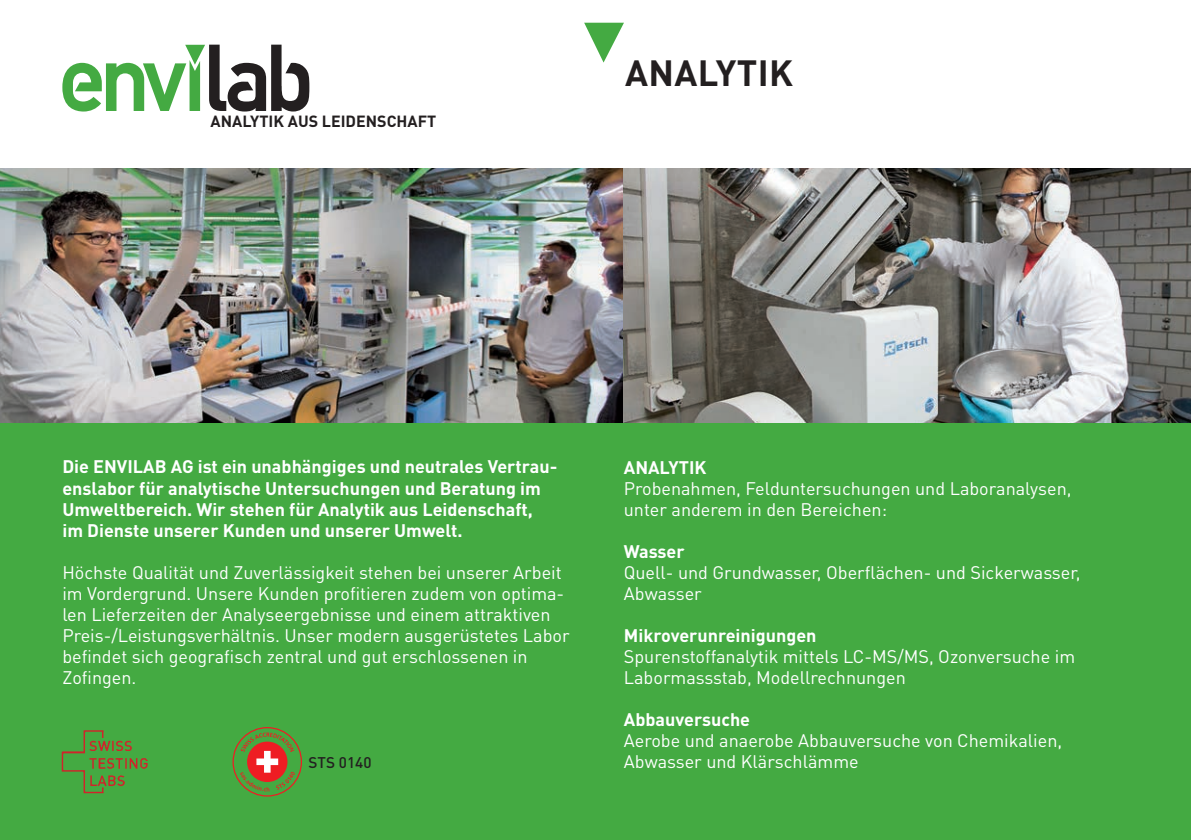
<style>
.page{position:relative;width:1191px;height:840px;background:#fff}
.page>*{position:absolute;margin:0;border:0;box-sizing:border-box;transform-origin:0 0}
.t1{font:700 36px "DINOT";letter-spacing:.01em;color:#231f20}
.t2{font:18px/21px "DINOT";color:#fff}
.t3{font:700 18px/21px "DINOT";color:#fff}
.t4{font:700 16px "DINOT";color:#231f20}
.t5{font:500 15.4px "DINOT";color:#231f20}
</style>
<div class="page">
<div style="left:0;top:170px;width:1191px;height:669px;background:#44aa42"></div>
<svg style="left:584px;top:23px;width:40px;height:40px"></svg>
<img style="left:61px;top:730px;width:87px;height:64px">
<svg style="left:232px;top:727px;width:70px;height:69px"></svg>
<svg style="left:62px;top:45px;width:247px;height:66px"></svg>
<img style="left:0;top:169px;width:1191px;height:253px">
<p class="t4" style="left:210px;top:110px;width:227px">ANALYTIK AUS LEIDENSCHAFT</p>
<h1 class="t1" style="left:625px;top:49px;width:169px">ANALYTIK</h1>
<p class="t3" style="left:62px;top:455px;width:496px">Die ENVILAB AG ist ein unabhängiges und neutrales Vertrau&shy;enslabor für analytische Untersuchungen und Beratung im Umweltbereich. Wir stehen für Analytik aus Leidenschaft, im Dienste unserer Kunden und unserer Umwelt.</p>
<p class="t2" style="left:62px;top:560px;width:509px">Höchste Qualität und Zuverlässigkeit stehen bei unserer Arbeit im Vordergrund. Unsere Kunden profitieren zudem von optima&shy;len Lieferzeiten der Analyseergebnisse und einem attraktiven Preis-/Leistungsverhältnis. Unser modern ausgerüstetes Labor befindet sich geografisch zentral und gut erschlossenen in Zofingen.</p>
<p class="t5" style="left:308px;top:751px;width:64px">STS 0140</p>
<p class="t3" style="left:624px;top:455px;width:84px">ANALYTIK</p>
<p class="t2" style="left:624px;top:476px;width:449px">Probenahmen, Felduntersuchungen und Laboranalysen, unter anderem in den Bereichen:</p>
<p class="t3" style="left:624px;top:539px;width:62px">Wasser</p>
<p class="t2" style="left:624px;top:560px;width:458px">Quell- und Grundwasser, Oberflächen- und Sickerwasser,<br>Abwasser</p>
<p class="t3" style="left:624px;top:623px;width:194px">Mikroverunreinigungen</p>
<p class="t2" style="left:624px;top:644px;width:453px">Spurenstoffanalytik mittels LC-MS/MS, Ozonversuche im<br>Labormassstab, Modellrechnungen</p>
<p class="t3" style="left:624px;top:707px;width:128px">Abbauversuche</p>
<p class="t2" style="left:624px;top:728px;width:440px">Aerobe und anaerobe Abbauversuche von Chemikalien,<br>Abwasser und Klärschlämme</p>
</div>
